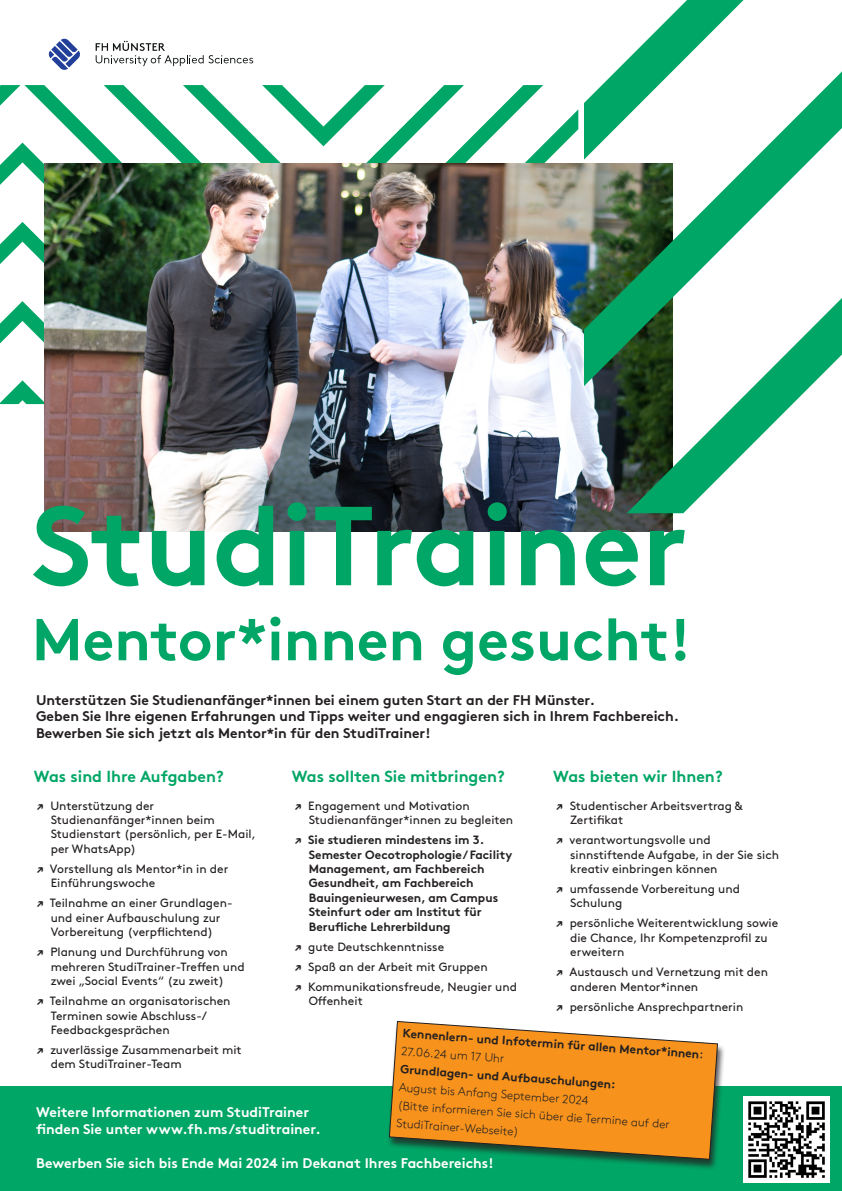
<style>
.page{position:relative;width:842px;height:1191px;background:#fff}
.page>*{position:absolute;margin:0;border:0;box-sizing:border-box;transform-origin:0 0}
.t1{font:700 112px "Brown Pro";color:#00a665}
.t2{font:700 59px "Brown Pro";color:#00a665}
.t3{font:700 16px "Brown Pro";color:#00a665}
.t4{font:700 14px "Brown Pro";color:#231f20}
.t5{font:700 14px/16.8px "Brown Pro";color:#fff}
.t6{font:12px/14.4px "Brown Pro";color:#231f20}
.t7{font:700 12px/14.4px "Brown Pro";color:#231f20}
.t8{font:300 12px/18px "Brown Pro";color:#231f20}
.s1{font-weight:700}
.s2{font-weight:400}
.s3{font-weight:300}
</style>
<div class="page">
<svg style="left:0;top:85px;width:578px;height:299px"></svg>
<svg style="left:104px;top:85px;width:439px;height:78px"></svg>
<svg style="left:183px;top:85px;width:281px;height:78px"></svg>
<div style="left:0;top:1086px;width:842px;height:105px;background:#00a665"></div>
<img style="left:45px;top:163px;width:627px;height:368px">
<svg style="left:96px;top:41px;width:157px;height:25px"></svg>
<svg style="left:48px;top:38px;width:32px;height:32px"></svg>
<img style="left:584px;top:386px;width:43px;height:127px">
<svg style="left:627px;top:386px;width:184px;height:127px"></svg>
<svg style="left:584px;top:160px;width:258px;height:226px"></svg>
<svg style="left:584px;top:0;width:258px;height:160px"></svg>
<div style="left:387px;top:1021px;width:339px;height:149px;background:#231f20;opacity:.75"></div>
<svg style="left:388px;top:1021px;width:330px;height:139px;background:#de9936"></svg>
<img style="left:743px;top:1096px;width:86px;height:86px">
<p class="t1" style="left:32px;top:455px;width:657px">StudiTrainer</p>
<p class="t2" style="left:32px;top:592px;width:661px">Mentor*innen gesucht!</p>
<p class="t4" style="left:36px;top:688px;width:560px">Unterstützen Sie Studienanfänger*innen bei einem guten Start an der FH Münster.</p>
<p class="t4" style="left:36px;top:705px;width:645px">Geben Sie Ihre eigenen Erfahrungen und Tipps weiter und engagieren sich in Ihrem Fachbereich.</p>
<p class="t4" style="left:36px;top:722px;width:396px">Bewerben Sie sich jetzt als Mentor*in für den StudiTrainer!</p>
<p class="t3" style="left:34px;top:763px;width:192px">Was sind Ihre Aufgaben?</p>
<p class="t3" style="left:292px;top:763px;width:215px">Was sollten Sie mitbringen?</p>
<p class="t3" style="left:553px;top:763px;width:171px">Was bieten wir Ihnen?</p>
<p class="t6" style="left:51px;top:797px;width:207px;text-indent:-14px"><span class="s1">↗</span> Unterstützung der<br>Studienanfänger*innen beim<br>Studienstart (persönlich, per E-Mail, per WhatsApp)</p>
<p class="t6" style="left:51px;top:860px;width:179px;text-indent:-14px"><span class="s1">↗</span> Vorstellung als Mentor*in in der<br>Einführungswoche</p>
<p class="t6" style="left:37px;top:895px;width:197px;text-align:center"><span class="s1">↗</span> Teilnahme an einer Grundlagen&shy;und einer Aufbauschulung zur<br>Vorbereitung (verpflichtend)</p>
<p class="t6" style="left:51px;top:944px;width:195px;text-indent:-14px"><span class="s1">↗</span> Planung und Durchführung von mehreren StudiTrainer-Treffen und zwei „Social Events“ (zu zweit)</p>
<p class="t6" style="left:51px;top:992px;width:181px;text-indent:-14px"><span class="s1">↗</span> Teilnahme an organisatorischen<br>Terminen sowie Abschluss-/<br>Feedbackgesprächen</p>
<p class="t6" style="left:51px;top:1041px;width:192px;text-indent:-14px"><span class="s1">↗</span> zuverlässige Zusammenarbeit mit dem StudiTrainer-Team</p>
<p class="t6" style="left:309px;top:797px;width:206px;text-indent:-14px"><span class="s1">↗</span> Engagement und Motivation<br>Studienanfänger*innen zu begleiten</p>
<p class="t7" style="left:309px;top:831px;width:205px;text-indent:-14px">↗ Sie studieren mindestens im 3.<br>Semester Oecotrophologie/ Facility<br>Management, am Fachbereich<br>Gesundheit, am Fachbereich<br>Bauingenieurwesen, am Campus<br>Steinfurt oder am Institut für<br>Berufliche Lehrerbildung</p>
<p class="t6" style="left:295px;top:938px;width:151px"><span class="s1">↗</span> gute Deutschkenntnisse</p>
<p class="t6" style="left:295px;top:958px;width:195px"><span class="s1">↗</span> Spaß an der Arbeit mit Gruppen</p>
<p class="t6" style="left:309px;top:978px;width:210px;text-indent:-14px"><span class="s1">↗</span> Kommunikationsfreude, Neugier und<br>Offenheit</p>
<p class="t6" style="left:570px;top:797px;width:174px;text-indent:-14px"><span class="s1">↗</span> Studentischer Arbeitsvertrag &amp;<br>Zertifikat</p>
<p class="t6" style="left:570px;top:831px;width:210px;text-indent:-14px"><span class="s1">↗</span> verantwortungsvolle und sinnstiftende Aufgabe, in der Sie sich kreativ einbringen können</p>
<p class="t6" style="left:570px;top:880px;width:171px;text-indent:-14px"><span class="s1">↗</span> umfassende Vorbereitung und<br>Schulung</p>
<p class="t6" style="left:570px;top:915px;width:210px;text-indent:-14px"><span class="s1">↗</span> persönliche Weiterentwicklung sowie die Chance, Ihr Kompetenzprofil zu erweitern</p>
<p class="t6" style="left:570px;top:964px;width:199px;text-indent:-14px"><span class="s1">↗</span> Austausch und Vernetzung mit den anderen Mentor*innen</p>
<p class="t6" style="left:556px;top:998px;width:189px"><span class="s1">↗</span> persönliche Ansprechpartnerin</p>
<p class="t7" style="left:403px;top:1023px;width:303px;line-height:18px;rotate:4deg">Kennenlern- und Infotermin für allen Mentor*innen<span class="s2">:<br></span><span class="s3">27.06.24 um 17 Uhr</span></p>
<p class="t8" style="left:401px;top:1059px;width:274px;rotate:4deg"><span class="s1">Grundlagen- und Aufbauschulungen:<br></span>August bis Anfang September 2024<br>(Bitte informieren Sie sich über die Termine auf der StudiTrainer-Webseite)</p>
<p class="t5" style="left:36px;top:1102px;width:286px">Weitere Informationen zum StudiTrainer finden Sie unter www.fh.ms/studitrainer.</p>
<p class="t5" style="left:36px;top:1152px;width:459px">Bewerben Sie sich bis Ende Mai 2024 im Dekanat Ihres Fachbereichs!</p>
</div>
